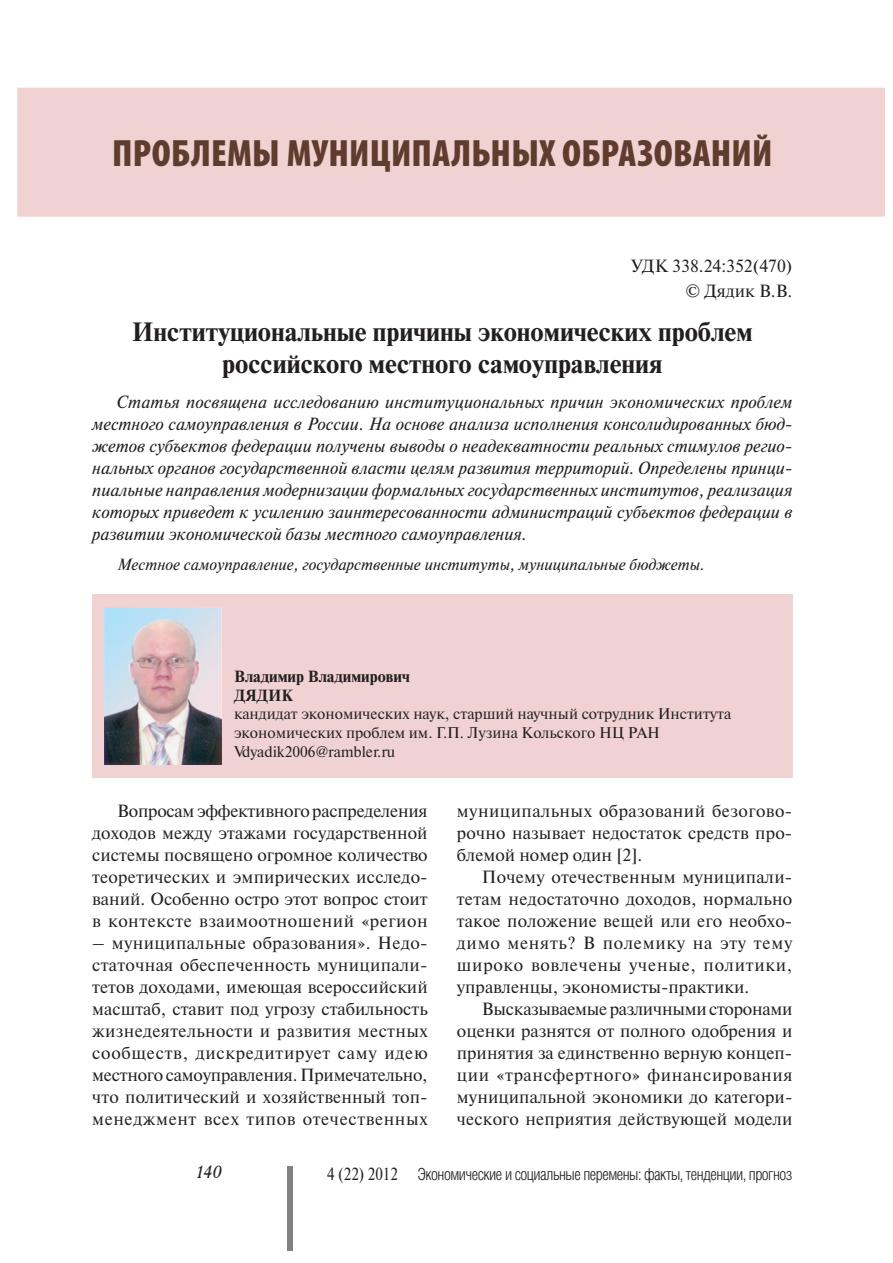
<style>
.page{position:relative;width:893px;height:1263px;background:#fff}
.page>*{position:absolute;margin:0;border:0;box-sizing:border-box;transform-origin:0 0}
.t1{font:900 condensed 38.25px "Myriad Pro";letter-spacing:.005em;color:#603c2e}
.t2{font:700 26.4px/31.8px "Newton C";color:#231f20;text-align:center}
.t3{font:17.7px/22px "Newton C";letter-spacing:.01em;color:#231f20;text-align:justify}
.t4{font:italic 17.7px/22px "Newton C";color:#231f20;text-align:justify}
.t5{font:italic 17.7px "Academy";color:#231f20}
.t6{font:300 16.65px "Helios Cond";letter-spacing:-.03em;color:#231f20}
.t7{font:italic 16.2px "Newton C";color:#231f20}
.t8{font:700 16.2px/19.4px "Newton C";color:#231f20}
.t9{font:15.45px/18.5px "Newton C";color:#231f20}
.s1{font-family:"Newton C";font-weight:400;font-size:17.7px}
</style>
<div class="page">
<div style="left:287px;top:1166px;width:6px;height:84px;background:#808285"></div>
<div style="left:17px;top:88px;width:867px;height:129px;background:#efd2d1"></div>
<div style="left:92px;top:595px;width:700px;height:183px;background:#efd2d1"></div>
<img style="left:105px;top:608px;width:117px;height:157px">
<h1 class="t1" style="left:112px;top:131px;width:662px">ПРОБЛЕМЫ МУНИЦИПАЛЬНЫХ ОБРАЗОВАНИЙ</h1>
<p class="t3" style="left:631px;top:255px;width:163px;line-height:25.3px;text-align:right">УДК 338.24:352(470) © Дядик В.В.</p>
<h2 class="t2" style="left:132px;top:319px;width:622px">Институциональные причины экономических проблем российского местного самоуправления</h2>
<p class="t4" style="left:92px;top:392px;width:702px;text-indent:25px">Статья посвящена исследованию институциональных причин экономических проблем местного самоуправления в России. На основе анализа исполнения консолидированных бюд&shy;жетов субъектов федерации получены выводы о неадекватности реальных стимулов регио&shy;нальных органов государственной власти целям развития территорий. Определены принци&shy;пиальные направления модернизации формальных государственных институтов, реализация которых приведет к усилению заинтересованности администраций субъектов федерации в развитии экономической базы местного самоуправления.</p>
<p class="t7" style="left:117px;top:558px;width:589px">Местное самоуправление, государственные институты, муниципальные бюджеты.</p>
<p class="t8" style="left:234px;top:668px;width:177px">Владимир Владимирович<br>ДЯДИК</p>
<p class="t9" style="left:234px;top:707px;width:499px">кандидат экономических наук, старший научный сотрудник Института экономических проблем им. Г.П. Лузина Кольского НЦ РАН<br>Vdyadik2006@rambler.ru</p>
<p class="t3" style="left:92px;top:801px;width:337px;text-indent:25px">Вопросам эффективного распределения доходов между этажами государственной системы посвящено огромное количество теоретических и эмпирических исследо&shy;ваний. Особенно остро этот вопрос стоит в контексте взаимоотношений «регион</p>
<p class="t3" style="left:92px;top:934px;width:337px">– муниципальные образования». Недо&shy;статочная обеспеченность муниципали&shy;тетов доходами, имеющая всероссийский масштаб, ставит под угрозу стабильность жизнедеятельности и развития местных сообществ, дискредитирует саму идею местного самоуправления. Примечательно, что политический и хозяйственный топ&shy;менеджмент всех типов отечественных</p>
<p class="t3" style="left:457px;top:801px;width:337px">муниципальных образований безогово&shy;рочно называет недостаток средств про&shy;блемой номер один [2].</p>
<p class="t3" style="left:457px;top:868px;width:337px;text-indent:25px">Почему отечественным муниципали&shy;тетам недостаточно доходов, нормально такое положение вещей или его необхо&shy;димо менять? В полемику на эту тему широко вовлечены ученые, политики, управленцы, экономисты-практики.</p>
<p class="t3" style="left:457px;top:1000px;width:337px;text-indent:25px">Высказываемые различными сторонами оценки разнятся от полного одобрения и принятия за единственно верную концеп&shy;ции «трансфертного» финансирования муниципальной экономики до категори&shy;ческого неприятия действующей модели</p>
<p class="t5" style="left:196px;top:1164px;width:27px">140</p>
<p class="t6" style="left:327px;top:1165px;width:467px"><span class="s1">4 (22) 2012</span> Экономические и социальные перемены: факты, тенденции, прогноз</p>
</div>
